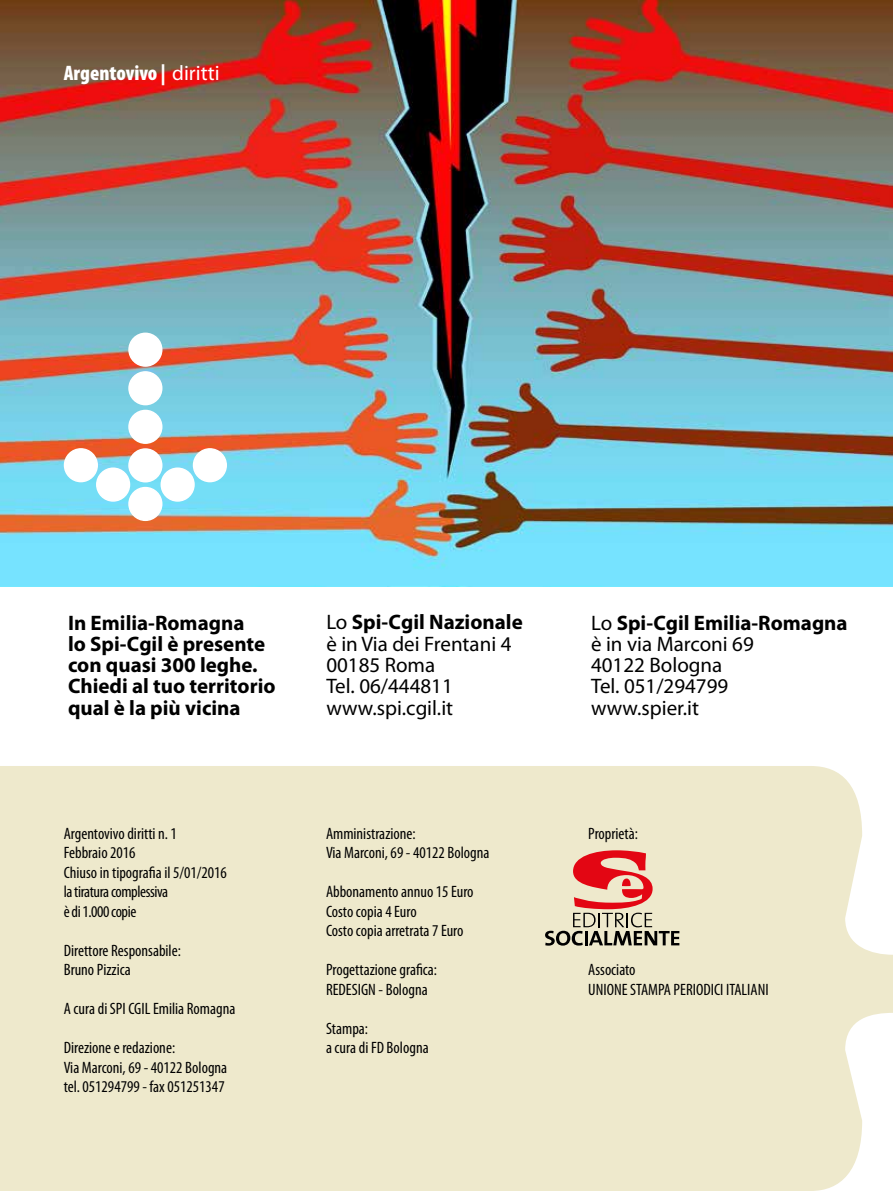
<style>
.page{position:relative;width:893px;height:1191px;background:#fff}
.page>*{position:absolute;margin:0;border:0;box-sizing:border-box;transform-origin:0 0}
.t1{font:21px/21.3px "Myriad Pro";color:#000}
.t2{font:700 21px/21.3px "Myriad Pro";color:#000}
.t3{font:900 condensed 21px "Myriad Pro";color:#fff}
.t4{font:condensed 16.5px/19.5px "Myriad Pro";color:#000}
.s1{font-weight:400;font-stretch:normal}
.s2{font-weight:700}
</style>
<div class="page">
<img style="left:0;top:0;width:893px;height:587px">
<div style="left:0;top:766px;width:893px;height:425px;background:#eee9cc"></div>
<svg style="left:63px;top:332px;width:165px;height:190px"></svg>
<svg style="left:545px;top:850px;width:134px;height:95px;background:#d4a694"></svg>
<p class="t3" style="left:64px;top:61px;width:157px">Argentovivo | <span class="s1">diritti</span></p>
<p class="t2" style="left:68px;top:611px;width:209px">In Emilia-Romagna<br>lo Spi-Cgil è presente con quasi 300 leghe.<br>Chiedi al tuo territorio qual è la più vicina</p>
<p class="t1" style="left:326px;top:611px;width:198px">Lo <span class="s2">Spi-Cgil Nazionale </span>è in Via dei Frentani 4<br>00185 Roma<br>Tel. 06/444811 www.spi.cgil.it</p>
<p class="t4" style="left:64px;top:823px;width:165px">Argentovivo diritti n. 1<br>Febbraio 2016<br>Chiuso in tipografia il 5/01/2016 la tiratura complessiva<br>è di 1.000 copie</p>
<p class="t4" style="left:64px;top:940px;width:119px">Direttore Responsabile:<br>Bruno Pizzica</p>
<p class="t4" style="left:64px;top:998px;width:173px">A cura di SPI CGIL Emilia Romagna</p>
<p class="t4" style="left:64px;top:1037px;width:165px">Direzione e redazione:<br>Via Marconi, 69 - 40122 Bologna tel. 051294799 - fax 051251347</p>
<p class="t4" style="left:326px;top:823px;width:165px">Amministrazione:<br>Via Marconi, 69 - 40122 Bologna</p>
<p class="t4" style="left:326px;top:881px;width:149px">Abbonamento annuo 15 Euro<br>Costo copia 4 Euro<br>Costo copia arretrata 7 Euro</p>
<p class="t4" style="left:326px;top:959px;width:113px">Progettazione grafica:<br>REDESIGN - Bologna</p>
<p class="t4" style="left:326px;top:1018px;width:104px">Stampa:<br>a cura di FD Bologna</p>
<p class="t1" style="left:591px;top:611px;width:258px">Lo <span class="s2">Spi-Cgil Emilia-Romagna </span>è in via Marconi 69<br>40122 Bologna<br>Tel. 051/294799<br>www.spier.it</p>
<p class="t4" style="left:588px;top:823px;width:51px">Proprietà:</p>
<p class="t4" style="left:588px;top:959px;width:182px">Associato<br>UNIONE STAMPA PERIODICI ITALIANI</p>
</div>
